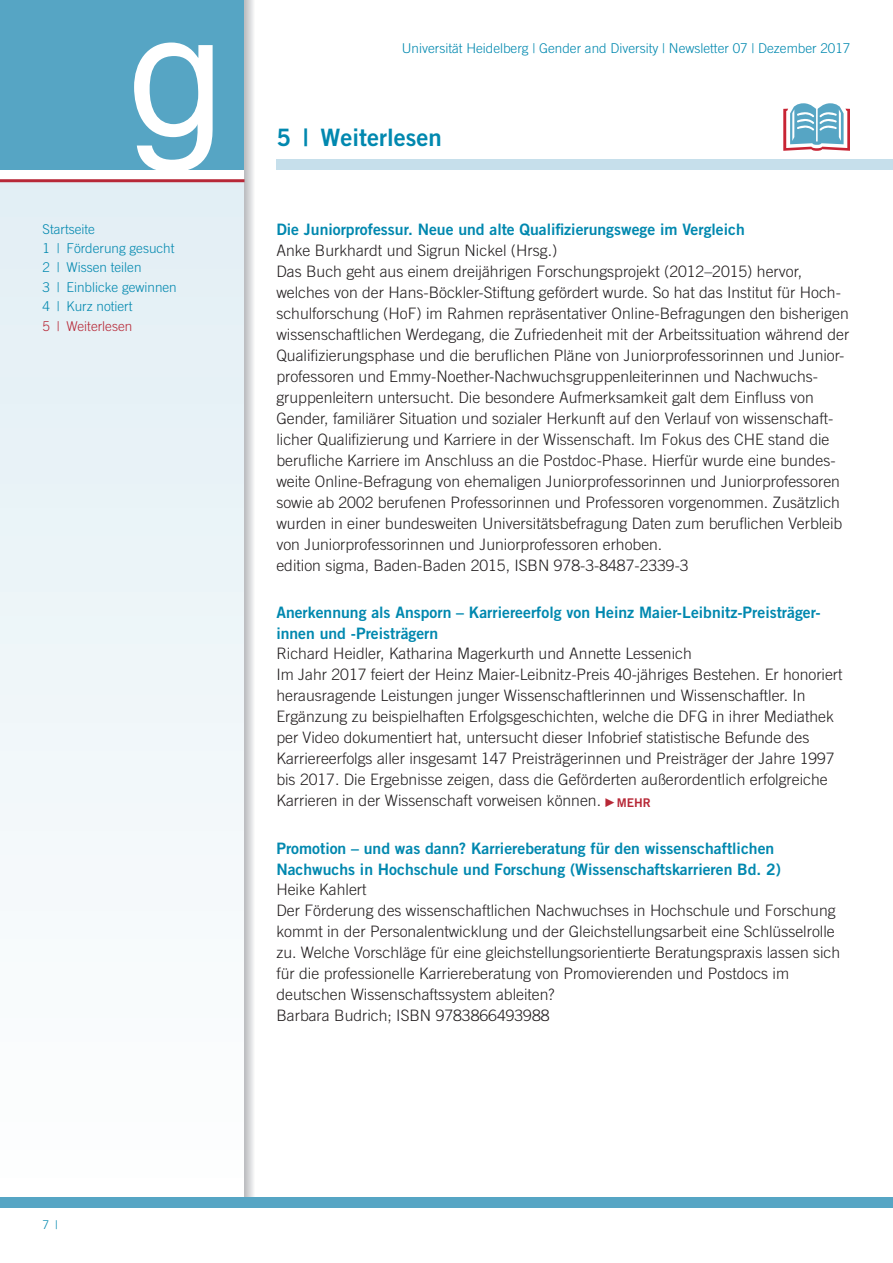
<style>
.page{position:relative;width:893px;height:1263px;background:#fff}
.page>*{position:absolute;margin:0;border:0;box-sizing:border-box;transform-origin:0 0}
.Head{font:24px "Trade Gothic LT Std Bd 2";color:#0188af}
.Fließ{font:300 15.75px/21px "Trade Gothic LT Std";color:#231f20}
.Subhead{font:15.75px/21px "Trade Gothic LT Std Bd 2";color:#0188af}
.Fließ_blau{font:300 13.5px "Trade Gothic LT Std";color:#0188af}
.Fließ_blau-2{font:300 13.5px "Trade Gothic LT Std";color:#b72837}
.t1{font:300 12px "Trade Gothic LT Std";color:#0188af}
.s1{font-family:"Trade Gothic LT Std Bd 2";font-weight:400;font-size:12px;color:#b72837}
</style>
<div class="page">
<div style="left:0;top:181px;width:244px;height:1016px;background:linear-gradient(to right,#eff6f9,#eff6f9)"></div>
<div style="left:0;top:0;width:244px;height:170px;background:#56a5c4"></div>
<svg style="left:244px;top:0;width:10px;height:1197px;background:#d2d3d5"></svg>
<hr style="left:0;top:179px;width:244px;height:3px;background:#b72837">
<svg style="left:134px;top:43px;width:79px;height:127px"></svg>
<div style="left:0;top:1197px;width:893px;height:11px;background:#56a5c4"></div>
<div style="left:276px;top:159px;width:617px;height:11px;background:#c6dfeb"></div>
<svg style="left:783px;top:103px;width:67px;height:48px"></svg>
<p class="Fließ_blau" style="left:43px;top:221px;width:54px">Startseite</p>
<p class="Fließ_blau" style="left:43px;top:240px;width:134px">1 | Förderung gesucht</p>
<p class="Fließ_blau" style="left:43px;top:259px;width:100px">2 | Wissen teilen</p>
<p class="Fließ_blau" style="left:43px;top:279px;width:136px">3 | Einblicke gewinnen</p>
<p class="Fließ_blau" style="left:43px;top:298px;width:92px">4 | Kurz notiert</p>
<p class="Fließ_blau-2" style="left:43px;top:318px;width:91px">5 | Weiterlesen</p>
<p class="t1" style="left:43px;top:1218px;width:17px">7 |</p>
<p class="Fließ_blau" style="left:402px;top:40px;width:450px">Universität Heidelberg | Gender and Diversity | Newsletter 07 | Dezember 2017</p>
<p class="Head" style="left:276px;top:123px;width:167px">5 | Weiterlesen</p>
<p class="Subhead" style="left:276px;top:219px;width:470px">Die Juniorprofessur. Neue und alte Qualifizierungswege im Vergleich</p>
<p class="Fließ" style="left:276px;top:239px;width:282px">Anke Burkhardt und Sigrun Nickel (Hrsg.)</p>
<p class="Fließ" style="left:276px;top:260px;width:574px">Das Buch geht aus einem dreijährigen Forschungsprojekt (2012–2015) hervor, welches von der Hans-Böckler-Stiftung gefördert wurde. So hat das Institut für Hoch&shy;schulforschung (HoF) im Rahmen repräsentativer Online-Befragungen den bisherigen wissenschaftlichen Werdegang, die Zufriedenheit mit der Arbeitssituation während der Qualifizierungsphase und die beruflichen Pläne von Juniorprofessorinnen und Junior&shy;professoren und Emmy-Noether-Nachwuchsgruppenleiterinnen und Nachwuchs&shy;gruppenleitern untersucht. Die besondere Aufmerksamkeit galt dem Einfluss von Gender, familiärer Situation und sozialer Herkunft auf den Verlauf von wissenschaft&shy;licher Qualifizierung und Karriere in der Wissenschaft. Im Fokus des CHE stand die beruf-l iche Karriere im Anschluss an die Postdoc-Phase. Hierfür wurde eine bundes&shy;weite Online-Befragung von ehemaligen Juniorprofessorinnen und Juniorprofessoren sowie ab 2002 berufenen Professorinnen und Professoren vorgenommen. Zusätzlich wurden in einer bundesweiten Universitätsbefragung Daten zum beruflichen Verbleib von Juniorprofessorinnen und Juniorprofessoren erhoben.</p>
<p class="Fließ" style="left:276px;top:554px;width:414px">edition sigma, Baden-Baden 2015, ISBN 978-3-8487-2339-3</p>
<p class="Subhead" style="left:276px;top:601px;width:544px">Anerkennung als Ansporn – Karriereerfolg von Heinz Maier-Leibnitz-Preisträger&shy;innen und -Preisträgern</p>
<p class="Fließ" style="left:276px;top:643px;width:417px">Richard Heidler, Katharina Magerkurth und Annette Lessenich</p>
<p class="Fließ" style="left:276px;top:664px;width:568px">Im Jahr 2017 feiert der Heinz Maier-Leibnitz-Preis 40-jähriges Bestehen. Er honoriert herausragende Leistungen junger Wissenschaftlerinnen und Wissenschaftler. In Ergänzung zu beispielhaften Erfolgsgeschichten, welche die DFG in ihrer Mediathek per Video dokumentiert hat, untersucht dieser Infobrief statistische Befunde des Karriereerfolgs aller insgesamt 147 Preisträgerinnen und Preisträger der Jahre 1997 bis 2017. Die Ergebnisse zeigen, dass die Geförderten außerordentlich erfolgreiche Karrieren in der Wissenschaft vorweisen können. <span class="s1">MEHR</span></p>
<p class="Subhead" style="left:276px;top:837px;width:506px">Promotion – und was dann? Karriereberatung für den wissenschaftlichen<br>Nachwuchs in Hochschule und Forschung (Wissenschaftskarrieren Bd. 2)</p>
<p class="Fließ" style="left:276px;top:878px;width:92px">Heike Kahlert</p>
<p class="Fließ" style="left:276px;top:899px;width:565px">Der Förderung des wissenschaftlichen Nachwuchses in Hochschule und Forschung kommt in der Personalentwicklung und der Gleichstellungsarbeit eine Schlüsselrolle zu. Welche Vorschläge für eine gleichstellungsorientierte Beratungspraxis lassen sich für die professionelle Karriereberatung von Promovierenden und Postdocs im deutschen Wissenschaftssystem ableiten?</p>
<p class="Fließ" style="left:276px;top:1004px;width:275px">Barbara Budrich; ISBN 9783866493988</p>
</div>
